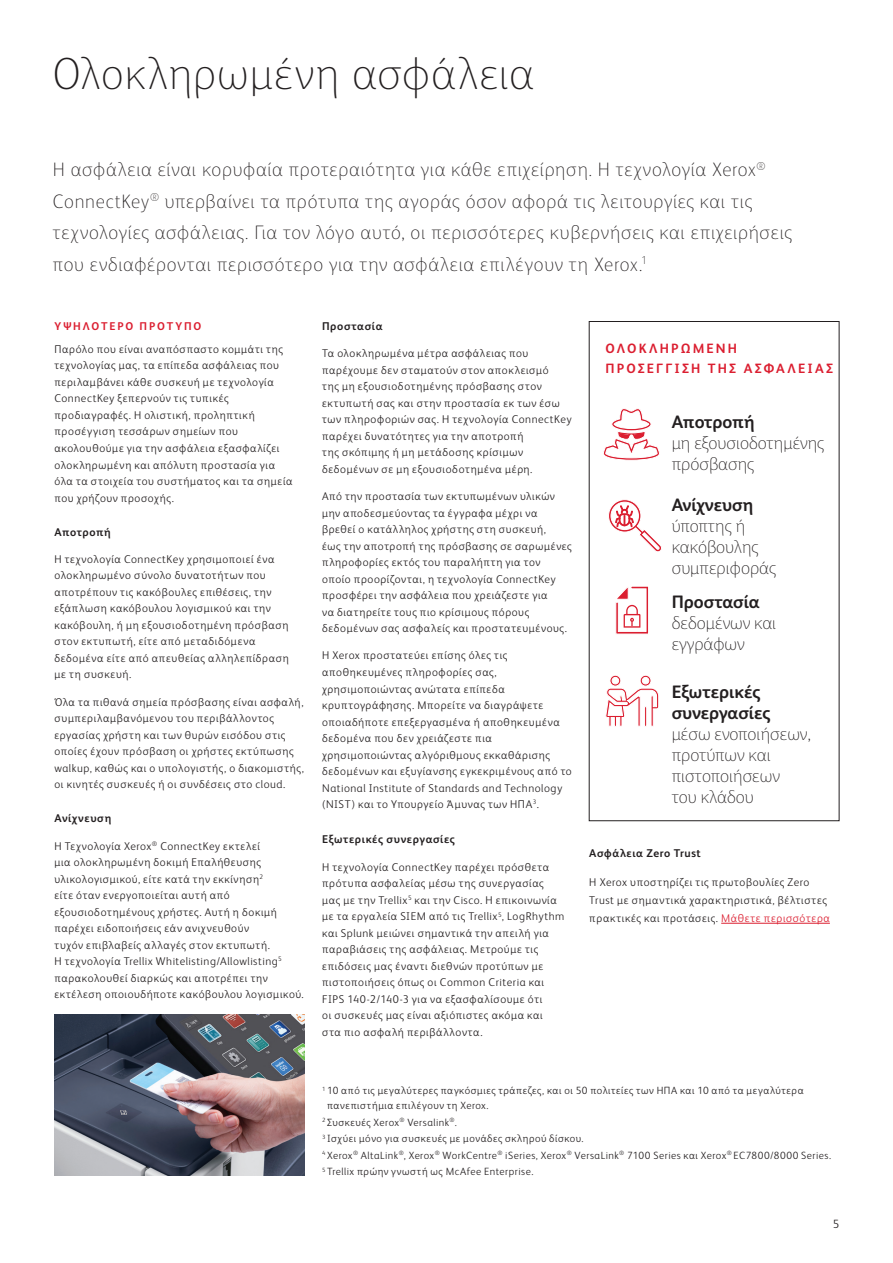
<style>
.page{position:relative;width:893px;height:1263px;background:#fff}
.page>*{position:absolute;margin:0;border:0;box-sizing:border-box;transform-origin:0 0}
.t1{font:100 45px "Xerox Sans";letter-spacing:.025em;color:#231f20}
.t2{font:100 19.5px/31.5px "Xerox Sans";letter-spacing:.035em;color:#231f20}
.t3{font:100 18px/21px "Xerox Sans";color:#231f20}
.t4{font:700 18px/21px "Xerox Sans";color:#231f20}
.t5{font:700 13.5px/19.5px "Xerox Sans";letter-spacing:.155em;color:#db1e30}
.t6{font:300 12px "Xerox Sans";color:#231f20}
.t7{font:300 11.25px/16.5px "Xerox Sans";letter-spacing:.055em;color:#231f20}
.t8{font:700 11.25px "Xerox Sans";letter-spacing:.05em;color:#231f20}
.t9{font:700 11.25px "Xerox Sans";letter-spacing:.17em;color:#db1e30}
.t10{font:300 10.5px/16.5px "Xerox Sans";letter-spacing:.045em;color:#231f20}
.s1{color:#db1e30}
</style>
<div class="page">
<div style="left:589px;top:321px;width:250px;height:500px;border:1px solid #231f20"></div>
<svg style="left:608px;top:499px;width:54px;height:53px"></svg>
<svg style="left:615px;top:586px;width:34px;height:48px"></svg>
<svg style="left:605px;top:675px;width:54px;height:52px"></svg>
<svg style="left:603px;top:408px;width:57px;height:53px"></svg>
<hr style="left:721px;top:923px;width:109px;height:1px;background:#db1e30">
<img style="left:54px;top:1015px;width:250px;height:160px">
<h1 class="t1" style="left:53px;top:44px;width:483px">Ολοκληρωμένη ασφάλεια</h1>
<p class="t2" style="left:53px;top:153px;width:741px">Η ασφάλεια είναι κορυφαία προτεραιότητα για κάθε επιχείρηση. Η τεχνολογία Xerox<sup>® </sup>ConnectKey<sup>®</sup> υπερβαίνει τα πρότυπα της αγοράς όσον αφορά τις λειτουργίες και τις τεχνολογίες ασφάλειας. Για τον λόγο αυτό, οι περισσότερες κυβερνήσεις και επιχειρήσεις που ενδιαφέρονται περισσότερο για την ασφάλεια επιλέγουν τη Xerox.<sup>1</sup></p>
<p class="t9" style="left:54px;top:318px;width:148px">ΥΨΗΛΌΤΕΡΟ ΠΡΌΤΥΠΟ</p>
<p class="t7" style="left:54px;top:340px;width:240px">Παρόλο που είναι αναπόσπαστο κομμάτι της τεχνολογίας μας, τα επίπεδα ασφάλειας που περιλαμβάνει κάθε συσκευή με τεχνολογία ConnectKey ξεπερνούν τις τυπικές προδιαγραφές. Η ολιστική, προληπτική προσέγγιση τεσσάρων σημείων που ακολουθούμε για την ασφάλεια εξασφαλίζει ολοκληρωμένη και απόλυτη προστασία για όλα τα στοιχεία του συστήματος και τα σημεία που χρήζουν προσοχής.</p>
<p class="t8" style="left:54px;top:524px;width:58px">Αποτροπή</p>
<p class="t7" style="left:54px;top:550px;width:236px">Η τεχνολογία ConnectKey χρησιμοποιεί ένα ολοκληρωμένο σύνολο δυνατοτήτων που αποτρέπουν τις κακόβουλες επιθέσεις, την εξάπλωση κακόβουλου λογισμικού και την κακόβουλη, ή μη εξουσιοδοτημένη πρόσβαση στον εκτυπωτή, είτε από μεταδιδόμενα δεδομένα είτε από απευθείας αλληλεπίδραση με τη συσκευή.</p>
<p class="t7" style="left:54px;top:693px;width:251px">Όλα τα πιθανά σημεία πρόσβασης είναι ασφαλή, συμπεριλαμβανόμενου του περιβάλλοντος εργασίας χρήστη και των θυρών εισόδου στις οποίες έχουν πρόσβαση οι χρήστες εκτύπωσης walkup, καθώς και ο υπολογιστής, ο διακομιστής, οι κινητές συσκευές ή οι συνδέσεις στο cloud.</p>
<p class="t8" style="left:54px;top:811px;width:58px">Ανίχνευση</p>
<p class="t7" style="left:54px;top:837px;width:251px">Η Τεχνολογία Xerox<sup>®</sup> ConnectKey εκτελεί<br>μια ολοκληρωμένη δοκιμή Επαλήθευσης υλικολογισμικού, είτε κατά την εκκίνηση<sup>2<br></sup>είτε όταν ενεργοποιείται αυτή από εξουσιοδοτημένους χρήστες. Αυτή η δοκιμή παρέχει ειδοποιήσεις εάν ανιχνευθούν<br>τυχόν επιβλαβείς αλλαγές στον εκτυπωτή.<br>Η τεχνολογία Trellix Whitelisting/Allowlisting<sup>5 </sup>παρακολουθεί διαρκώς και αποτρέπει την εκτέλεση οποιουδήποτε κακόβουλου λογισμικού.</p>
<p class="t8" style="left:322px;top:318px;width:62px">Προστασία</p>
<p class="t7" style="left:322px;top:345px;width:251px">Τα ολοκληρωμένα μέτρα ασφάλειας που παρέχουμε δεν σταματούν στον αποκλεισμό<br>της μη εξουσιοδοτημένης πρόσβασης στον εκτυπωτή σας και στην προστασία εκ των έσω των πληροφοριών σας. Η τεχνολογία ConnectKey παρέχει δυνατότητες για την αποτροπή<br>της σκόπιμης ή μη μετάδοσης κρίσιμων δεδομένων σε μη εξουσιοδοτημένα μέρη.</p>
<p class="t7" style="left:322px;top:487px;width:251px">Από την προστασία των εκτυπωμένων υλικών μην αποδεσμεύοντας τα έγγραφα μέχρι να βρεθεί ο κατάλληλος χρήστης στη συσκευή,<br>έως την αποτροπή της πρόσβασης σε σαρωμένες πληροφορίες εκτός του παραλήπτη για τον οποίο προορίζονται, η τεχνολογία ConnectKey προσφέρει την ασφάλεια που χρειάζεστε για<br>να διατηρείτε τους πιο κρίσιμους πόρους δεδομένων σας ασφαλείς και προστατευμένους.</p>
<p class="t7" style="left:322px;top:647px;width:251px">Η Xerox προστατεύει επίσης όλες τις αποθηκευμένες πληροφορίες σας, χρησιμοποιώντας ανώτατα επίπεδα κρυπτογράφησης. Μπορείτε να διαγράψετε οποιαδήποτε επεξεργασμένα ή αποθηκευμένα δεδομένα που δεν χρειάζεστε πια χρησιμοποιώντας αλγόριθμους εκκαθάρισης δεδομένων και εξυγίανσης εγκεκριμένους από το National Institute of Standards and Technology (NIST) και το Υπουργείο Άμυνας των ΗΠΑ<sup>3</sup>.</p>
<p class="t8" style="left:322px;top:832px;width:134px">Εξωτερικές συνεργασίες</p>
<p class="t7" style="left:322px;top:858px;width:244px">Η τεχνολογία ConnectKey παρέχει πρόσθετα πρότυπα ασφαλείας μέσω της συνεργασίας μας με την Trellix<sup>5</sup> και την Cisco. Η επικοινωνία με τα εργαλεία SIEM από τις Trellix<sup>5</sup>, LogRhythm και Splunk μειώνει σημαντικά την απειλή για παραβιάσεις της ασφάλειας. Μετρούμε τις επιδόσεις μας έναντι διεθνών προτύπων με πιστοποιήσεις όπως οι Common Criteria και FIPS 140-2/140-3 για να εξασφαλίσουμε ότι<br>οι συσκευές μας είναι αξιόπιστες ακόμα και<br>στα πιο ασφαλή περιβάλλοντα.</p>
<p class="t5" style="left:606px;top:338px;width:229px">ΟΛΟΚΛΗΡΩΜΈ ΝΗ<br>ΠΡΟΣΈΓΓΙΣΗ ΤΗΣ ΑΣΦΆΛΕΙΑΣ</p>
<h3 class="t4" style="left:672px;top:410px;width:84px">Αποτροπή</h3>
<h3 class="t3" style="left:672px;top:431px;width:154px">μη εξουσιοδοτημένης πρόσβασης</h3>
<h3 class="t4" style="left:672px;top:494px;width:83px">Ανίχνευση</h3>
<h3 class="t3" style="left:672px;top:514px;width:106px">ύποπτης ή κακόβουλης συμπεριφοράς</h3>
<h3 class="t4" style="left:672px;top:590px;width:90px">Προστασία</h3>
<h3 class="t3" style="left:672px;top:611px;width:106px">δεδομένων και εγγράφων</h3>
<h3 class="t4" style="left:672px;top:680px;width:100px">Εξωτερικές συνεργασίες</h3>
<h3 class="t3" style="left:672px;top:722px;width:141px">μέσω ενοποιήσεων, προτύπων και πιστοποιήσεων<br>του κλάδου</h3>
<p class="t8" style="left:589px;top:846px;width:113px">Ασφάλεια Zero Trust</p>
<p class="t7" style="left:589px;top:873px;width:242px;line-height:18px">Η Xerox υποστηρίζει τις πρωτοβουλίες Zero<br>Trust με σημαντικά χαρακτηριστικά, βέλτιστες πρακτικές και προτάσεις. <span class="s1">Μάθετε περισσότερα</span></p>
<p class="t10" style="left:327px;top:1083px;width:478px;line-height:15px;text-indent:-5px"><sup>1</sup> 10 από τις μεγαλύτερες παγκόσμιες τράπεζες, και οι 50 πολιτείες των ΗΠΑ και 10 από τα μεγαλύτερα πανεπιστήμια επιλέγουν τη Xerox.</p>
<p class="t10" style="left:322px;top:1113px;width:511px"><sup>2</sup> Συσκευές Xerox<sup>®</sup> Versalink<sup>®</sup>.<br><sup>3</sup> Ισχύει μόνο για συσκευές με μονάδες σκληρού δίσκου.<br><sup>4</sup> Xerox<sup>®</sup> AltaLink<sup>®</sup>, Xerox<sup>®</sup> WorkCentre<sup>®</sup> iSeries, Xerox<sup>®</sup> VersaLink<sup>®</sup> 7100 Series και Xerox<sup>®</sup> EC7800/8000 Series.<br><sup>5</sup> Trellix πρώην γνωστή ως McAfee Enterprise.</p>
<p class="t6" style="left:833px;top:1216px;width:8px">5</p>
</div>
